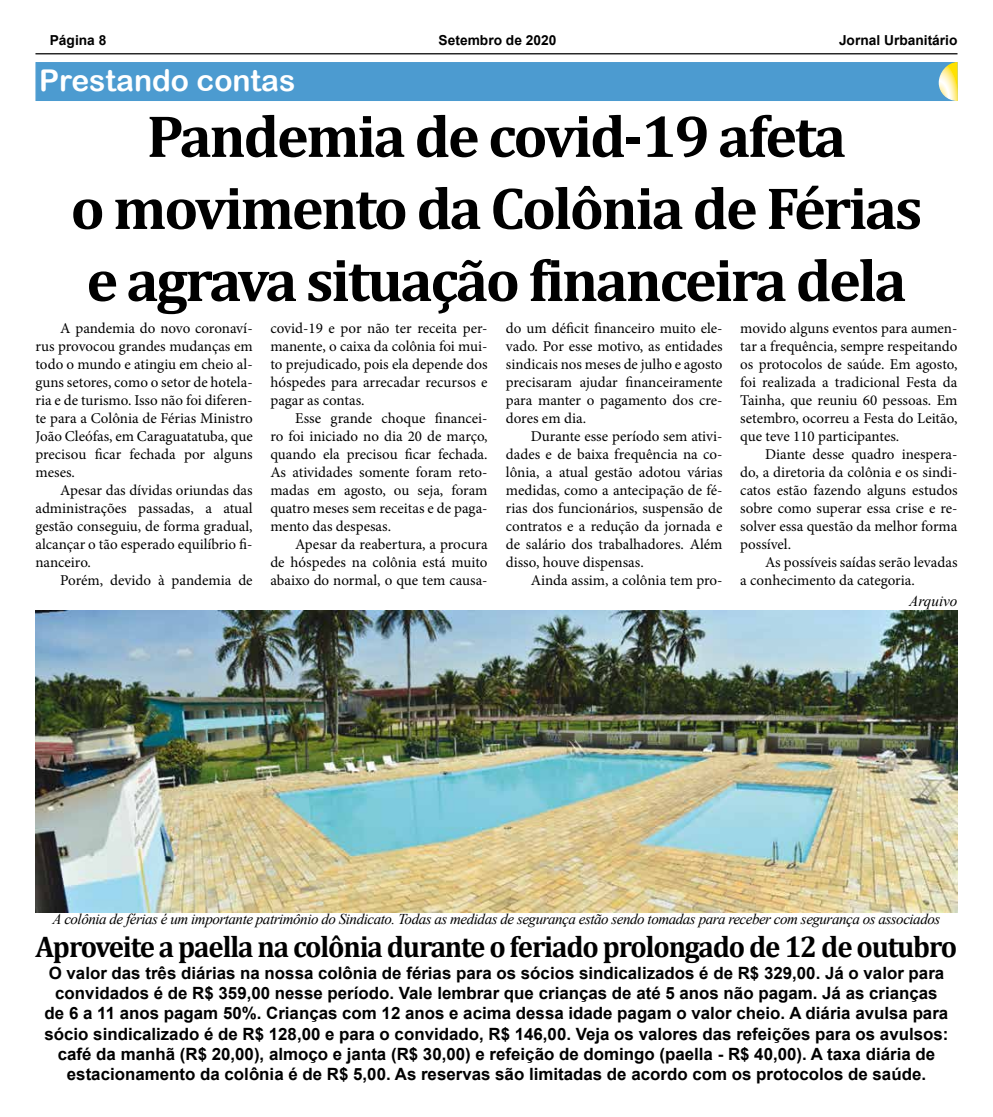
<style>
.page{position:relative;width:993px;height:1117px;background:#fff}
.page>*{position:absolute;margin:0;border:0;box-sizing:border-box;transform-origin:0 0}
.t1{font:700 60px/72px "Cambria";letter-spacing:-.04em;color:#000;text-align:center}
.t2{font:700 30px "Cambria";letter-spacing:-.04em;color:#000;scale:.96 1}
.t3{font:30px "Arial Rounded MT Bold";color:#fff}
.t4{font:700 16.88px/20.2px "Arial";color:#000;text-align:center}
.t5{font:italic 15.12px "Times New Roman";color:#000}
.t6{font:15px/18px "Minion Pro";color:#000;text-align:justify}
.t7{font:italic 15px "Times New Roman";letter-spacing:-.03em;color:#000}
.t8{font:700 13.75px "Arial";color:#000}
</style>
<div class="page">
<hr style="left:35px;top:53px;width:922px;height:1px;background:#000">
<div style="left:35px;top:62px;width:922px;height:39px;background:#4c9bd0"></div>
<svg style="left:937px;top:62px;width:21px;height:39px"></svg>
<img style="left:35px;top:610px;width:922px;height:302px">
<p class="t8" style="left:50px;top:31px;width:58px">Página 8</p>
<p class="t8" style="left:438px;top:31px;width:119px">Setembro de 2020</p>
<p class="t8" style="left:838px;top:31px;width:120px">Jornal Urbanitário</p>
<h2 class="t3" style="left:39px;top:63px;width:258px">Prestando contas</h2>
<h1 class="t1" style="left:71px;top:98px;width:853px">Pandemia de covid-19 afeta<br>o movimento da Colônia de Férias e agrava situação financeira dela</h1>
<p class="t6" style="left:35px;top:319px;width:219px;text-indent:25px">A pandemia do novo coronaví&shy;rus provocou grandes mudanças em todo o mundo e atingiu em cheio al&shy;guns setores, como o setor de hotela&shy;ria e de turismo. Isso não foi diferen&shy;te para a Colônia de Férias Ministro João Cleófas, em Caraguatatuba, que precisou ficar fechada por alguns meses.</p>
<p class="t6" style="left:35px;top:481px;width:219px;text-indent:25px">Apesar das dívidas oriundas das administrações passadas, a atual gestão conseguiu, de forma gradual, alcançar o tão esperado equilíbrio fi&shy;nanceiro.</p>
<p class="t6" style="left:60px;top:571px;width:194px">Porém, devido à pandemia de</p>
<p class="t6" style="left:270px;top:319px;width:219px">covid-19 e por não ter receita per&shy;manente, o caixa da colônia foi mui&shy;to prejudicado, pois ela depende dos hóspedes para arrecadar recursos e pagar as contas.</p>
<p class="t6" style="left:270px;top:409px;width:219px;text-indent:25px">Esse grande choque financei&shy;ro foi iniciado no dia 20 de março, quando ela precisou ficar fechada.<br>As atividades somente foram reto&shy;madas em agosto, ou seja, foram quatro meses sem receitas e de paga&shy;mento das despesas.</p>
<p class="t6" style="left:270px;top:535px;width:219px;text-indent:25px">Apesar da reabertura, a procura de hóspedes na colônia está muito abaixo do normal, o que tem causa-</p>
<p class="t6" style="left:505px;top:319px;width:218px">do um déficit financeiro muito ele&shy;vado. Por esse motivo, as entidades sindicais nos meses de julho e agosto precisaram ajudar financeiramente para manter o pagamento dos cre&shy;dores em dia.</p>
<p class="t6" style="left:505px;top:427px;width:218px;text-indent:25px">Durante esse período sem ativi&shy;dades e de baixa frequência na co&shy;lônia, a atual gestão adotou várias medidas, como a antecipação de fé&shy;rias dos funcionários, suspensão de contratos e a redução da jornada e de salário dos trabalhadores. Além disso, houve dispensas.</p>
<p class="t6" style="left:530px;top:571px;width:193px">Ainda assim, a colônia tem pro-</p>
<p class="t6" style="left:740px;top:319px;width:219px">movido alguns eventos para aumen&shy;tar a frequência, sempre respeitando os protocolos de saúde. Em agosto, foi realizada a tradicional Festa da Tainha, que reuniu 60 pessoas. Em setembro, ocorreu a Festa do Leitão, que teve 110 participantes.</p>
<p class="t6" style="left:740px;top:445px;width:219px;text-indent:25px">Diante desse quadro inespera&shy;do, a diretoria da colônia e os sindi&shy;catos estão fazendo alguns estudos sobre como superar essa crise e re&shy;solver essa questão da melhor forma possível.</p>
<p class="t6" style="left:740px;top:553px;width:219px;text-indent:25px">As possíveis saídas serão levadas a conhecimento da categoria.</p>
<p class="t5" style="left:909px;top:590px;width:50px">Arquivo</p>
<p class="t7" style="left:53px;top:908px;width:888px">A colônia de férias é um importante patrimônio do Sindicato. Todas as medidas de segurança estão sendo tomadas para receber com segurança os associados</p>
<h2 class="t2" style="left:35px;top:925px;width:961px">Aproveite a paella na colônia durante o feriado prolongado de 12 de outubro</h2>
<p class="t4" style="left:44px;top:963px;width:905px">O valor das três diárias na nossa colônia de férias para os sócios sindicalizados é de R$ 329,00. Já o valor para convidados é de R$ 359,00 nesse período. Vale lembrar que crianças de até 5 anos não pagam. Já as crianças de 6 a 11 anos pagam 50%. Crianças com 12 anos e acima dessa idade pagam o valor cheio. A diária avulsa para sócio sindicalizado é de R$ 128,00 e para o convidado, R$ 146,00. Veja os valores das refeições para os avulsos: café da manhã (R$ 20,00), almoço e janta (R$ 30,00) e refeição de domingo (paella - R$ 40,00). A taxa diária de estacionamento da colônia é de R$ 5,00. As reservas são limitadas de acordo com os protocolos de saúde.</p>
</div>
